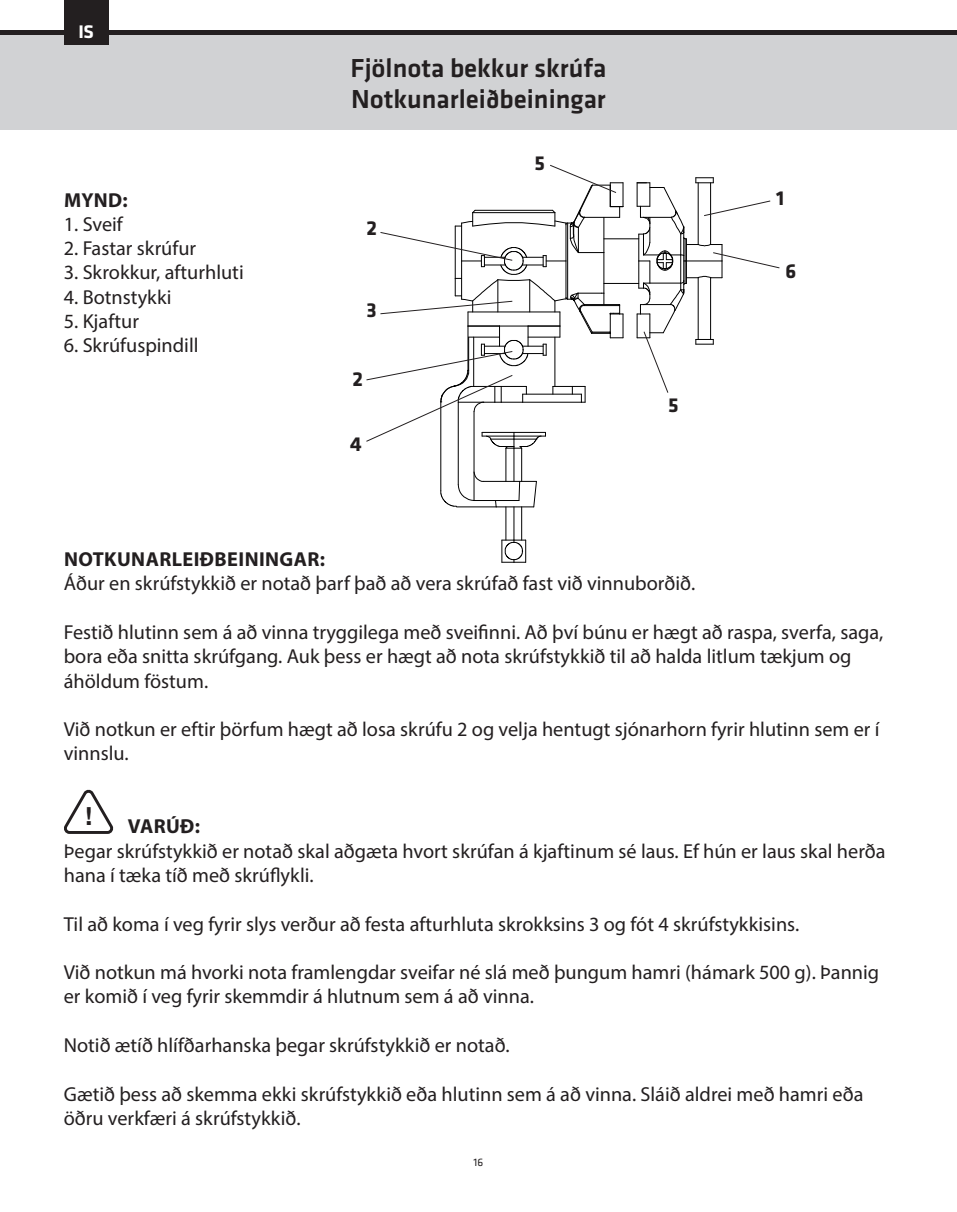
<style>
.page{position:relative;width:957px;height:1212px;background:#fff}
.page>*{position:absolute;margin:0;border:0;box-sizing:border-box;transform-origin:0 0}
.t1{font:500 27px/31.5px "Klavika Basic";color:#231f20}
.t2{font:700 24.75px "Helvetica Neue";color:#231f20}
.t3{font:700 20.93px "Klavika Basic";color:#231f20}
.t4{font:20.25px/24.3px "Myriad Pro";color:#231f20}
.t5{font:700 20.25px "Myriad Pro";letter-spacing:.02em;color:#231f20}
.t6{font:700 18.9px "Klavika Basic";color:#fff}
.t7{font:11.25px "Klavika Basic";color:#231f20}
</style>
<div class="page">
<div style="left:0;top:30px;width:957px;height:26px;background:#231f20"></div>
<div style="left:0;top:35px;width:957px;height:95px;background:#d1d2d4"></div>
<div style="left:64px;top:0;width:44px;height:45px;background:#231f20"></div>
<hr style="left:521px;top:507px;width:1px;height:33px;background:#000">
<hr style="left:521px;top:448px;width:1px;height:33px;background:#000">
<hr style="left:505px;top:448px;width:1px;height:33px;background:#000">
<hr style="left:505px;top:507px;width:1px;height:33px;background:#000">
<hr style="left:604px;top:238px;width:35px;height:1px;background:#000">
<hr style="left:604px;top:283px;width:35px;height:1px;background:#000">
<hr style="left:513px;top:507px;width:1px;height:33px;background:#000">
<hr style="left:513px;top:448px;width:1px;height:33px;background:#000">
<svg style="left:501px;top:540px;width:25px;height:23px"></svg>
<hr style="left:458px;top:402px;width:1px;height:83px;background:#000">
<hr style="left:473px;top:412px;width:1px;height:88px;background:#000">
<hr style="left:484px;top:481px;width:36px;height:1px;background:#000">
<hr style="left:474px;top:500px;width:45px;height:1px;background:#000">
<hr style="left:496px;top:506px;width:38px;height:1px;background:#000">
<svg style="left:518px;top:481px;width:19px;height:26px"></svg>
<svg style="left:440px;top:471px;width:44px;height:36px"></svg>
<hr style="left:440px;top:402px;width:1px;height:89px;background:#000">
<hr style="left:456px;top:506px;width:40px;height:1px;background:#000">
<svg style="left:64px;top:789px;width:50px;height:45px"></svg>
<svg style="left:637px;top:177px;width:143px;height:216px"></svg>
<svg style="left:366px;top:164px;width:257px;height:285px"></svg>
<p class="t6" style="left:78px;top:18px;width:17px">IS</p>
<p class="t5" style="left:64px;top:186px;width:65px">MYND:</p>
<p class="t4" style="left:64px;top:212px;width:61px">1. Sveif</p>
<p class="t4" style="left:64px;top:236px;width:134px">2. Fastar skrúfur</p>
<p class="t4" style="left:64px;top:260px;width:181px">3. Skrokkur, afturhluti</p>
<p class="t4" style="left:64px;top:284px;width:109px">4. Botnstykki</p>
<p class="t4" style="left:64px;top:309px;width:77px">5. Kjaftur</p>
<p class="t4" style="left:64px;top:333px;width:136px">6. Skrúfuspindill</p>
<h1 class="t1" style="left:351px;top:51px;width:257px">Fjölnota bekkur skrúfa<br>Notkunarleiðbeiningar</h1>
<p class="t3" style="left:366px;top:213px;width:12px">2</p>
<p class="t3" style="left:366px;top:295px;width:12px">3</p>
<p class="t3" style="left:352px;top:364px;width:12px">2</p>
<p class="t3" style="left:350px;top:428px;width:13px">4</p>
<p class="t3" style="left:534px;top:148px;width:12px">5</p>
<p class="t3" style="left:668px;top:390px;width:12px">5</p>
<p class="t3" style="left:776px;top:183px;width:10px">1</p>
<p class="t3" style="left:785px;top:256px;width:12px">6</p>
<p class="t5" style="left:64px;top:546px;width:262px">NOTKUNARLEIÐBEININGAR:</p>
<p class="t4" style="left:64px;top:571px;width:633px">Áður en skrúfstykkið er notað þarf það að vera skrúfað fast við vinnuborðið.</p>
<p class="t4" style="left:64px;top:620px;width:821px">Festið hlutinn sem á að vinna tryggilega með sveifinni. Að því búnu er hægt að raspa, sverfa, saga, bora eða snitta skrúfgang. Auk þess er hægt að nota skrúfstykkið til að halda litlum tækjum og áhöldum föstum.</p>
<p class="t4" style="left:64px;top:717px;width:817px">Við notkun er eftir þörfum hægt að losa skrúfu 2 og velja hentugt sjónarhorn fyrir hlutinn sem er í vinnslu.</p>
<p class="t2" style="left:85px;top:796px;width:8px">!</p>
<p class="t5" style="left:128px;top:813px;width:74px">VARÚÐ:</p>
<p class="t4" style="left:64px;top:838px;width:823px">Þegar skrúfstykkið er notað skal aðgæta hvort skrúfan á kjaftinum sé laus. Ef hún er laus skal herða hana í tæka tíð með skrúflykli.</p>
<p class="t4" style="left:64px;top:911px;width:737px">Til að koma í veg fyrir slys verður að festa afturhluta skrokksins 3 og fót 4 skrúfstykkisins.</p>
<p class="t4" style="left:64px;top:960px;width:817px">Við notkun má hvorki nota framlengdar sveifar né slá með þungum hamri (hámark 500 g). Þannig er komið í veg fyrir skemmdir á hlutnum sem á að vinna.</p>
<p class="t4" style="left:64px;top:1033px;width:447px">Notið ætíð hlífðarhanska þegar skrúfstykkið er notað.</p>
<p class="t4" style="left:64px;top:1081px;width:801px">Gætið þess að skemma ekki skrúfstykkið eða hlutinn sem á að vinna. Sláið aldrei með hamri eða öðru verkfæri á skrúfstykkið.</p>
<p class="t7" style="left:473px;top:1155px;width:11px">16</p>
</div>
